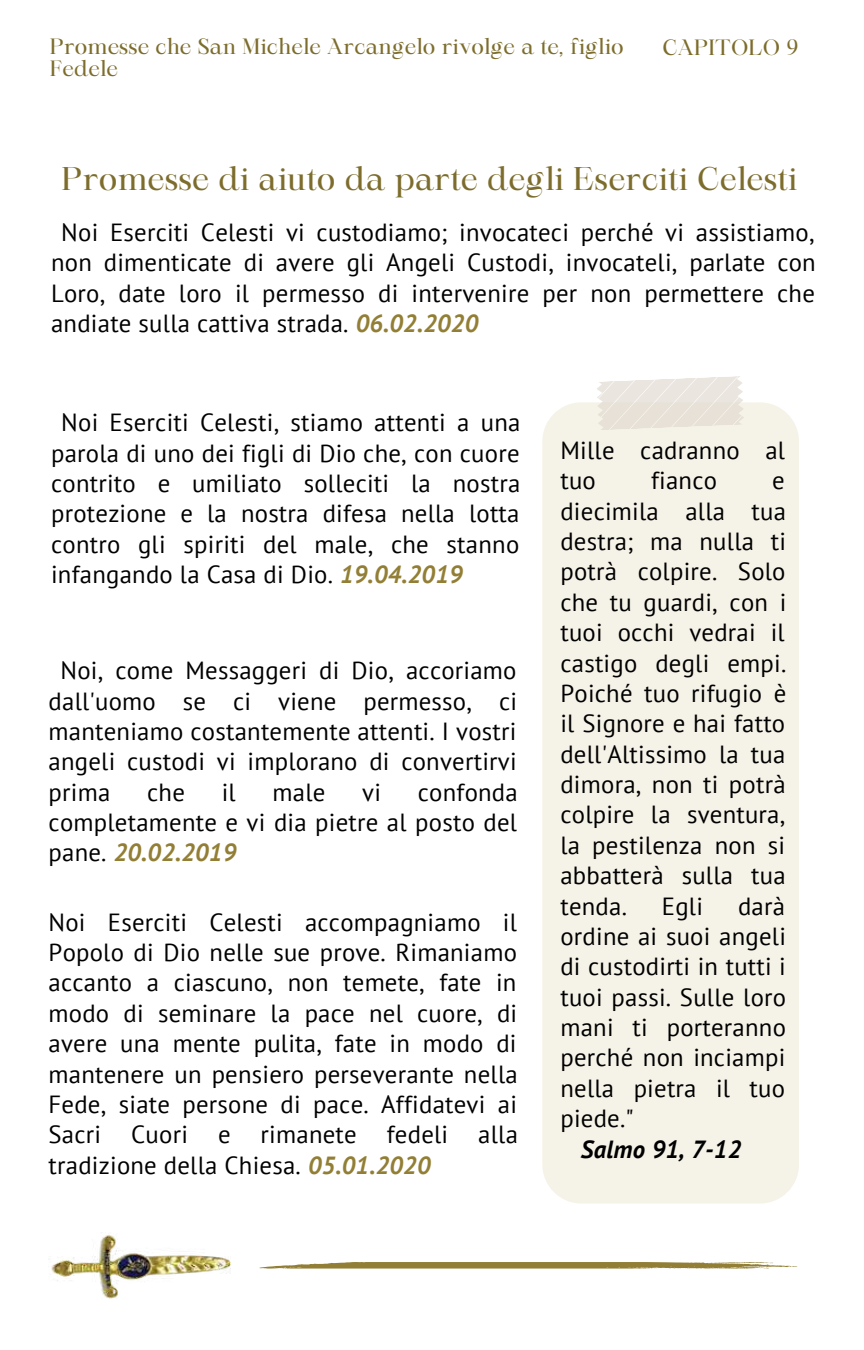
<style>
.page{position:relative;width:864px;height:1350px;background:#fff}
.page>*{position:absolute;margin:0;border:0;box-sizing:border-box;transform-origin:0 0}
.t1{font:31.5px "Maharlika";letter-spacing:.01em;color:#7d6d2d}
.t2{font:24.75px/30.4px "PT Sans";letter-spacing:.01em;color:#000;text-align:justify}
.t3{font:italic 700 24.75px "PT Sans";letter-spacing:.01em;color:#000}
.t4{font:21.15px/22.1px "Maharlika";letter-spacing:.01em;color:#7d6d2d}
.s1{font-weight:700;font-style:italic;color:#927f35}
</style>
<div class="page">
<div style="left:542px;top:402px;width:257px;height:802px;background:#f5f2e7;border-radius:39px"></div>
<svg style="left:597px;top:376px;width:147px;height:54px"></svg>
<img style="left:51px;top:1235px;width:180px;height:64px">
<svg style="left:259px;top:1262px;width:539px;height:7px;background:#aa9b62"></svg>
<p class="t4" style="left:50px;top:37px;width:575px">Promesse che San Michele Arcangelo rivolge a te, figlio<br>Fedele</p>
<p class="t4" style="left:662px;top:38px;width:137px">CAPITOLO 9</p>
<p class="t1" style="left:62px;top:166px;width:737px">Promesse di aiuto da parte degli Eserciti Celesti</p>
<p class="t2" style="left:51px;top:217px;width:766px;text-indent:10px">Noi Eserciti Celesti vi custodiamo; invocateci perché vi assistiamo, non dimenticate di avere gli Angeli Custodi, invocateli, parlate con Loro, date loro il permesso di intervenire per non permettere che andiate sulla cattiva strada. <span class="s1">06.02.2020</span></p>
<p class="t2" style="left:51px;top:407px;width:471px;text-indent:10px">Noi Eserciti Celesti, stiamo attenti a una parola di uno dei figli di Dio che, con cuore contrito e umiliato solleciti la nostra protezione e la nostra difesa nella lotta contro gli spiriti del male, che stanno infangando la Casa di Dio. <span class="s1">19.04.2019</span></p>
<p class="t2" style="left:49px;top:655px;width:470px;text-indent:12px">Noi, come Messaggeri di Dio, accoriamo dall'uomo se ci viene permesso, ci manteniamo costantemente attenti. I vostri angeli custodi vi implorano di convertirvi prima</p>
<p class="t2" style="left:147px;top:776px;width:39px">che</p>
<p class="t2" style="left:222px;top:776px;width:16px">il</p>
<p class="t2" style="left:273px;top:776px;width:54px">male</p>
<p class="t2" style="left:362px;top:776px;width:20px">vi</p>
<p class="t2" style="left:49px;top:776px;width:471px;text-indent:369px">confonda completamente e vi dia pietre al posto del pane. <span class="s1">20.02.2019</span></p>
<p class="t2" style="left:49px;top:906px;width:471px">Noi Eserciti Celesti accompagniamo il Popolo di Dio nelle sue prove. Rimaniamo accanto a ciascuno, non temete, fate in modo di seminare la pace nel cuore, di avere una mente pulita, fate in modo di mantenere un pensiero perseverante nella Fede, siate persone di pace. Affidatevi ai Sacri Cuori e rimanete fedeli alla tradizione della Chiesa. <span class="s1">05.01.2020</span></p>
<p class="t2" style="left:560px;top:435px;width:226px">Mille cadranno al tuo</p>
<p class="t2" style="left:651px;top:465px;width:67px">fianco</p>
<p class="t2" style="left:560px;top:465px;width:228px;text-indent:212px">e diecimila alla tua destra; ma nulla ti potrà colpire. Solo che tu guardi, con i tuoi occhi vedrai il castigo degli empi.<br>Poiché tuo rifugio è il Signore e hai fatto dell'Altissimo la tua dimora, non ti potrà colpire la sventura, la pestilenza non si abbatterà sulla tua tenda.</p>
<p class="t2" style="left:560px;top:890px;width:227px;text-indent:178px">darà ordine ai suoi angeli di custodirti in tutti i tuoi passi. Sulle loro mani ti porteranno perché non inciampi nella pietra il tuo piede."</p>
<p class="t3" style="left:581px;top:1132px;width:162px">Salmo 91, 7-12</p>
<p class="t2" style="left:662px;top:890px;width:43px">Egli</p>
</div>
